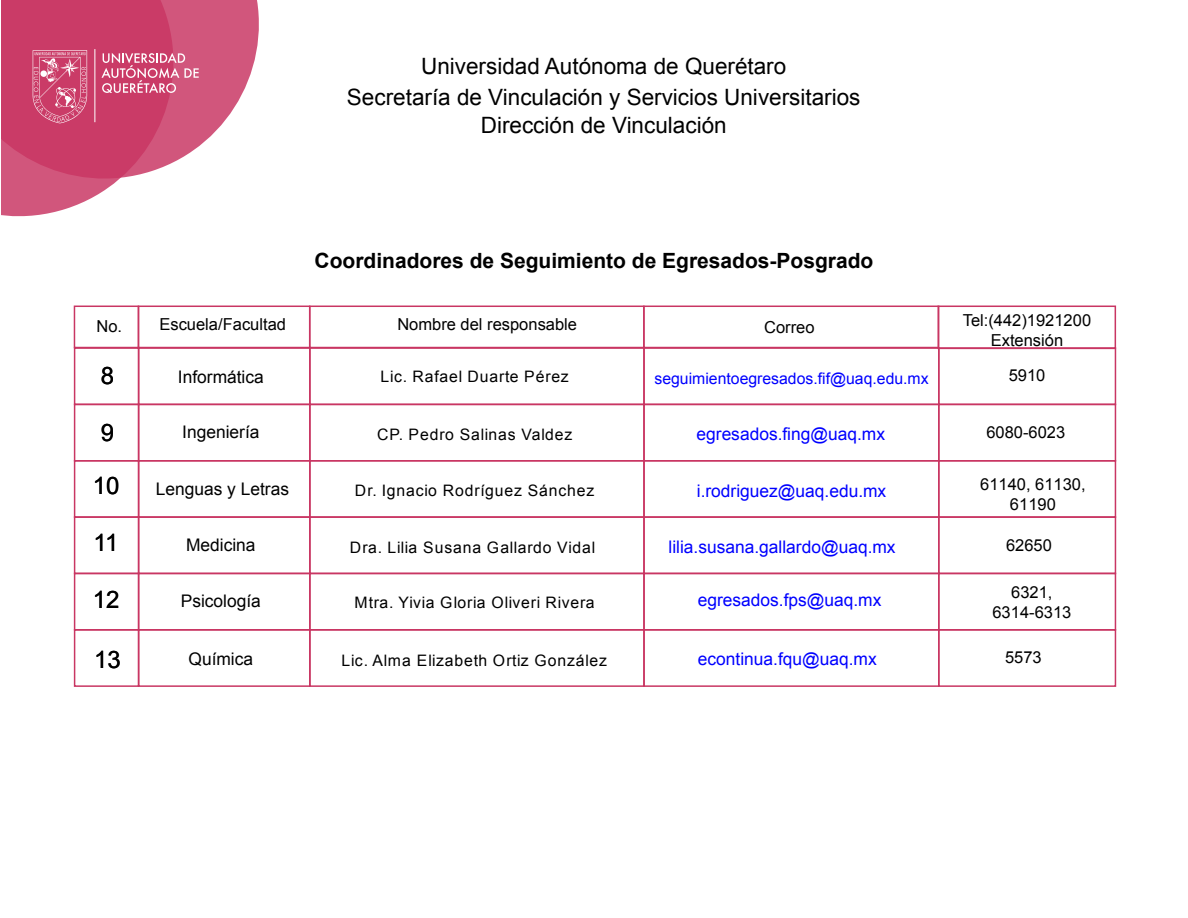
<style>
.page{position:relative;width:1188px;height:918px;background:#fff}
.page>*{position:absolute;margin:0;border:0;box-sizing:border-box;transform-origin:0 0}
.t1{font:24px "Arial";color:#000}
.t2{font:22.5px "Arial";color:#000}
.t3{font:700 21px "Arial";color:#000}
.t4{font:17.4px "Arial";color:#00f}
.t5{font:17.4px "Arial";color:#000}
.t6{font:16.5px/19.8px "Arial";color:#000;text-align:center}
.t7{font:15.75px "Arial";letter-spacing:.055em;color:#000}
.t8{font:15.75px "Arial";color:#00f}
.t9{font:15.75px "Arial";letter-spacing:.035em;color:#000}
</style>
<div class="page">
<svg style="left:199px;top:0;width:60px;height:146px;fill:#d1567c"></svg>
<div style="left:74px;top:347px;width:65px;height:58px;border:2px solid #c93663"></div>
<div style="left:138px;top:347px;width:173px;height:58px;border:2px solid #c93663"></div>
<div style="left:309px;top:347px;width:336px;height:58px;border:2px solid #c93663"></div>
<div style="left:643px;top:347px;width:297px;height:58px;border:2px solid #c93663"></div>
<div style="left:938px;top:347px;width:178px;height:58px;border:2px solid #c93663"></div>
<div style="left:74px;top:404px;width:65px;height:58px;border:2px solid #c93663"></div>
<div style="left:138px;top:404px;width:173px;height:58px;border:2px solid #c93663"></div>
<div style="left:309px;top:404px;width:336px;height:58px;border:2px solid #c93663"></div>
<div style="left:643px;top:404px;width:297px;height:58px;border:2px solid #c93663"></div>
<div style="left:938px;top:404px;width:178px;height:58px;border:2px solid #c93663"></div>
<div style="left:74px;top:460px;width:65px;height:58px;border:2px solid #c93663"></div>
<div style="left:138px;top:460px;width:173px;height:58px;border:2px solid #c93663"></div>
<div style="left:309px;top:460px;width:336px;height:58px;border:2px solid #c93663"></div>
<div style="left:643px;top:460px;width:297px;height:58px;border:2px solid #c93663"></div>
<div style="left:938px;top:460px;width:178px;height:58px;border:2px solid #c93663"></div>
<div style="left:74px;top:516px;width:65px;height:58px;border:2px solid #c93663"></div>
<div style="left:138px;top:516px;width:173px;height:58px;border:2px solid #c93663"></div>
<div style="left:309px;top:516px;width:336px;height:58px;border:2px solid #c93663"></div>
<div style="left:643px;top:516px;width:297px;height:58px;border:2px solid #c93663"></div>
<div style="left:938px;top:516px;width:178px;height:58px;border:2px solid #c93663"></div>
<div style="left:74px;top:573px;width:65px;height:58px;border:2px solid #c93663"></div>
<div style="left:138px;top:573px;width:173px;height:58px;border:2px solid #c93663"></div>
<div style="left:309px;top:573px;width:336px;height:58px;border:2px solid #c93663"></div>
<div style="left:643px;top:573px;width:297px;height:58px;border:2px solid #c93663"></div>
<div style="left:938px;top:573px;width:178px;height:58px;border:2px solid #c93663"></div>
<div style="left:74px;top:629px;width:65px;height:58px;border:2px solid #c93663"></div>
<div style="left:138px;top:629px;width:173px;height:58px;border:2px solid #c93663"></div>
<div style="left:309px;top:629px;width:336px;height:58px;border:2px solid #c93663"></div>
<div style="left:643px;top:629px;width:297px;height:58px;border:2px solid #c93663"></div>
<div style="left:938px;top:629px;width:178px;height:58px;border:2px solid #c93663"></div>
<div style="left:74px;top:306px;width:65px;height:42px;border:2px solid #c93663"></div>
<div style="left:138px;top:306px;width:172px;height:42px;border:2px solid #c93663"></div>
<div style="left:309px;top:306px;width:336px;height:42px;border:2px solid #c93663"></div>
<div style="left:643px;top:306px;width:296px;height:42px;border:2px solid #c93663"></div>
<div style="left:938px;top:306px;width:178px;height:43px;border:2px solid #c93663"></div>
<svg style="left:1px;top:0;width:198px;height:216px;background:#d46084"></svg>
<h2 class="t2" style="left:421px;top:52px;width:367px">Universidad Autónoma de Querétaro</h2>
<h2 class="t2" style="left:347px;top:83px;width:515px">Secretaría de Vinculación y Servicios Universitarios</h2>
<h2 class="t2" style="left:481px;top:111px;width:247px">Dirección de Vinculación</h2>
<h3 class="t3" style="left:315px;top:247px;width:560px">Coordinadores de Seguimiento de Egresados-Posgrado</h3>
<p class="t6" style="left:97px;top:317px;width:27px">No.</p>
<p class="t6" style="left:397px;top:315px;width:181px">Nombre del responsable</p>
<p class="t6" style="left:764px;top:317px;width:52px">Correo</p>
<p class="t6" style="left:963px;top:311px;width:130px">Tel:(442)1921200<br>Extensión</p>
<p class="t6" style="left:159px;top:315px;width:128px">Escuela/Facultad</p>
<h1 class="t1" style="left:101px;top:360px;width:15px">8</h1>
<h1 class="t1" style="left:101px;top:417px;width:15px">9</h1>
<h1 class="t1" style="left:93px;top:470px;width:28px">10</h1>
<h1 class="t1" style="left:94px;top:527px;width:26px">11</h1>
<h1 class="t1" style="left:93px;top:584px;width:28px">12</h1>
<h1 class="t1" style="left:94px;top:644px;width:28px">13</h1>
<p class="t5" style="left:178px;top:366px;width:87px">Informática</p>
<p class="t5" style="left:182px;top:420px;width:79px">Ingeniería</p>
<p class="t5" style="left:156px;top:478px;width:135px">Lenguas y Letras</p>
<p class="t5" style="left:186px;top:534px;width:71px">Medicina</p>
<p class="t5" style="left:181px;top:590px;width:82px">Psicología</p>
<p class="t5" style="left:189px;top:648px;width:66px">Química</p>
<p class="t7" style="left:381px;top:367px;width:190px">Lic. Rafael Duarte Pérez</p>
<p class="t8" style="left:654px;top:368px;width:276px">seguimientoegresados.fif@uaq.edu.mx</p>
<p class="t7" style="left:377px;top:424px;width:197px">CP. Pedro Salinas Valdez</p>
<p class="t7" style="left:355px;top:480px;width:241px">Dr. Ignacio Rodríguez Sánchez</p>
<p class="t7" style="left:350px;top:537px;width:247px">Dra. Lilia Susana Gallardo Vidal</p>
<p class="t9" style="left:354px;top:592px;width:242px">Mtra. Yivia Gloria Oliveri Rivera</p>
<p class="t7" style="left:341px;top:650px;width:267px">Lic. Alma Elizabeth Ortiz González</p>
<p class="t4" style="left:697px;top:423px;width:190px">egresados.fing@uaq.mx</p>
<p class="t4" style="left:697px;top:479px;width:191px">i.rodriguez@uaq.edu.mx</p>
<p class="t4" style="left:668px;top:535px;width:229px">lilia.susana.gallardo@uaq.mx</p>
<p class="t4" style="left:698px;top:589px;width:185px">egresados.fps@uaq.mx</p>
<p class="t4" style="left:698px;top:648px;width:180px">econtinua.fqu@uaq.mx</p>
<p class="t6" style="left:1009px;top:365px;width:38px">5910</p>
<p class="t6" style="left:986px;top:422px;width:80px">6080-6023</p>
<p class="t6" style="left:980px;top:474px;width:107px">61140, 61130,<br>61190</p>
<p class="t6" style="left:1006px;top:535px;width:47px">62650</p>
<p class="t6" style="left:992px;top:583px;width:80px">6321,<br>6314-6313</p>
<p class="t6" style="left:1005px;top:647px;width:38px">5573</p>
</div>
